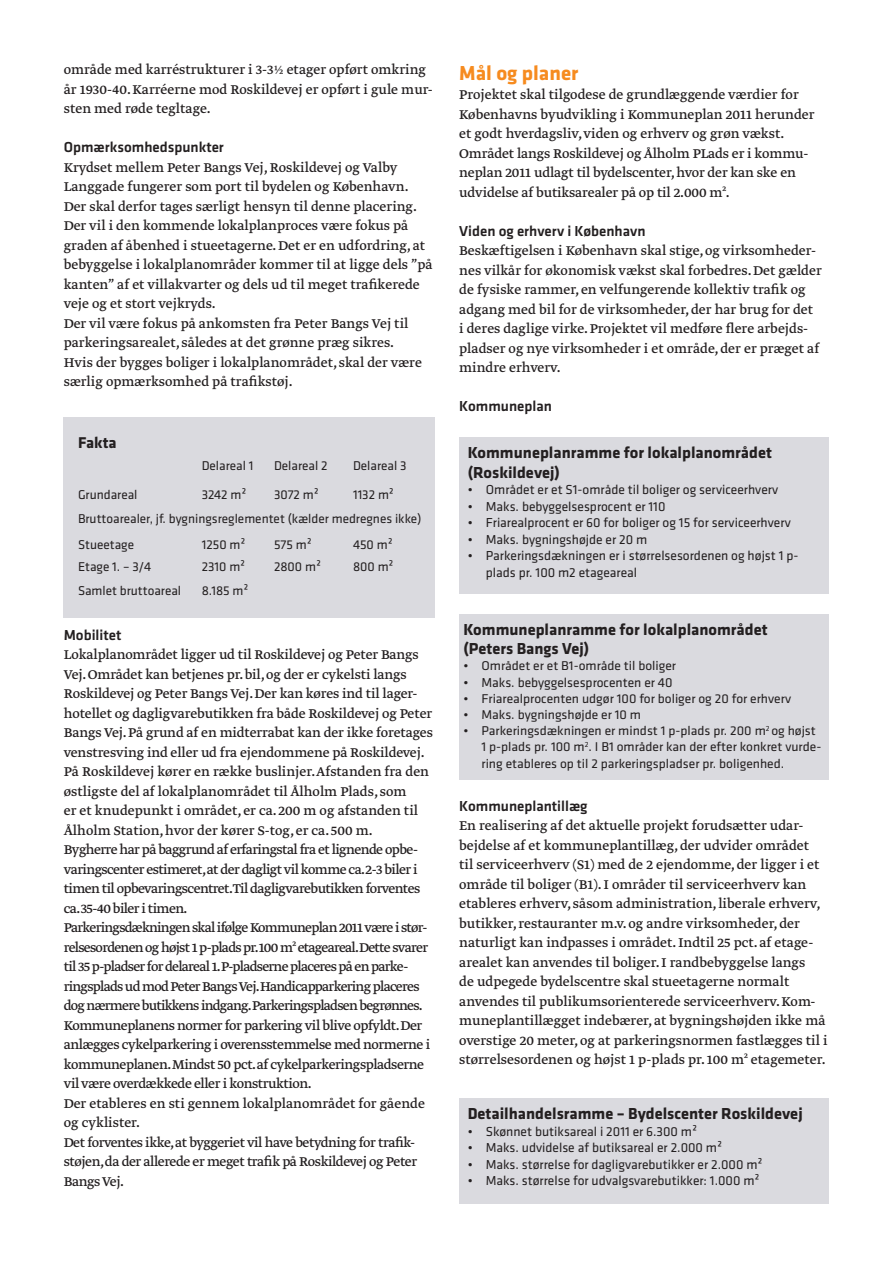
<style>
.page{position:relative;width:893px;height:1263px;background:#fff}
.page>*{position:absolute;margin:0;border:0;box-sizing:border-box;transform-origin:0 0}
.Brødtekst{font:700 21px "Klavika";color:#f68b1f}
.Faktaboks_Overskrift{font:700 16.5px "Klavika";color:#231f20}
.Faktaboks_Overskrift-2{font:700 16.2px "Klavika";color:#231f20}
.Brødtekst-2{font:15px/19.5px "Greta Text";color:#231f20}
.Brødtekst-3{font:15px/19.5px "Greta Text";letter-spacing:-.03em;color:#231f20}
.Brødtekst-4{font:15px/19.5px "Greta Text";letter-spacing:-.05em;color:#231f20}
.Brødtekst-5{font:15px/19.5px "Greta Text";letter-spacing:-.04em;color:#231f20}
.Underafsnit_Sort{font:500 15px "Klavika";color:#231f20}
.Brødtekst-6{font:500 15px "Klavika";color:#231f20}
.Faktaboks_Brødtekst{font:13.5px/16.5px "Klavika";color:#231f20}
.Faktaboks_Brødtekst-2{font:13.2px/16.2px "Klavika";color:#231f20}
</style>
<div class="page">
<div style="left:459px;top:437px;width:370px;height:157px;background:#dadadf"></div>
<div style="left:459px;top:614px;width:370px;height:166px;background:#dadadf"></div>
<div style="left:459px;top:1098px;width:370px;height:105px;background:#dadadf"></div>
<div style="left:64px;top:418px;width:371px;height:200px;background:#dadadf"></div>
<p class="Brødtekst-2" style="left:64px;top:61px;width:371px">område med karréstrukturer i 3-3½ etager opført omkring år 1930-40. Karréerne mod Roskildevej er opført i gule mur&shy;sten med røde tegltage.</p>
<p class="Brødtekst-6" style="left:64px;top:137px;width:162px">Opmærksomhedspunkter</p>
<p class="Brødtekst-2" style="left:64px;top:158px;width:370px">Krydset mellem Peter Bangs Vej, Roskildevej og Valby Langgade fungerer som port til bydelen og København.<br>Der skal derfor tages særligt hensyn til denne placering.<br>Der vil i den kommende lokalplanproces være fokus på graden af åbenhed i stueetagerne. Det er en udfordring, at bebyggelse i lokalplanområder kommer til at ligge dels ”på kanten” af et villakvarter og dels ud til meget trafikerede veje og et stort vejkryds.</p>
<p class="Brødtekst-2" style="left:64px;top:314px;width:346px">Der vil være fokus på ankomsten fra Peter Bangs Vej til parkeringsarealet, således at det grønne præg sikres.</p>
<p class="Brødtekst-2" style="left:64px;top:353px;width:360px">Hvis der bygges boliger i lokalplanområdet, skal der være særlig opmærksomhed på trafikstøj.</p>
<p class="Faktaboks_Overskrift-2" style="left:78px;top:431px;width:40px">Fakta</p>
<p class="Faktaboks_Brødtekst-2" style="left:202px;top:457px;width:53px">Delareal 1</p>
<p class="Faktaboks_Brødtekst-2" style="left:274px;top:457px;width:55px">Delareal 2</p>
<p class="Faktaboks_Brødtekst-2" style="left:353px;top:457px;width:55px">Delareal 3</p>
<p class="Faktaboks_Brødtekst-2" style="left:78px;top:486px;width:61px">Grundareal</p>
<p class="Faktaboks_Brødtekst-2" style="left:202px;top:486px;width:46px">3242 m²</p>
<p class="Faktaboks_Brødtekst-2" style="left:274px;top:486px;width:46px">3072 m²</p>
<p class="Faktaboks_Brødtekst-2" style="left:353px;top:486px;width:43px">1132 m²</p>
<p class="Faktaboks_Brødtekst-2" style="left:78px;top:510px;width:345px">Bruttoarealer, jf. bygningsreglementet (kælder medregnes ikke)</p>
<p class="Faktaboks_Brødtekst-2" style="left:78px;top:536px;width:58px">Stueetage</p>
<p class="Faktaboks_Brødtekst-2" style="left:202px;top:536px;width:45px">1250 m²</p>
<p class="Faktaboks_Brødtekst-2" style="left:274px;top:536px;width:39px">575 m²</p>
<p class="Faktaboks_Brødtekst-2" style="left:353px;top:536px;width:41px">450 m²</p>
<p class="Faktaboks_Brødtekst-2" style="left:78px;top:558px;width:75px">Etage 1. – 3/4</p>
<p class="Faktaboks_Brødtekst-2" style="left:202px;top:558px;width:45px">2310 m²</p>
<p class="Faktaboks_Brødtekst-2" style="left:274px;top:558px;width:49px">2800 m²</p>
<p class="Faktaboks_Brødtekst-2" style="left:353px;top:558px;width:42px">800 m²</p>
<p class="Faktaboks_Brødtekst-2" style="left:78px;top:582px;width:105px">Samlet bruttoareal</p>
<p class="Faktaboks_Brødtekst-2" style="left:202px;top:582px;width:49px">8.185 m²</p>
<p class="Underafsnit_Sort" style="left:64px;top:624px;width:59px">Mobilitet</p>
<p class="Brødtekst-2" style="left:64px;top:646px;width:371px">Lokalplanområdet ligger ud til Roskildevej og Peter Bangs Vej. Området kan betjenes pr. bil, og der er cykelsti langs Roskildevej og Peter Bangs Vej. Der kan køres ind til lager&shy;hotellet og dagligvarebutikken fra både Roskildevej og Peter Bangs Vej. På grund af en midterrabat kan der ikke foretages venstresving ind eller ud fra ejendommene på Roskildevej.</p>
<p class="Brødtekst-2" style="left:64px;top:763px;width:367px">På Roskildevej kører en række buslinjer. Afstanden fra den østligste del af lokalplanområdet til Ålholm Plads, som<br>er et knudepunkt i området, er ca. 200 m og afstanden til Ålholm Station, hvor der kører S-tog, er ca. 500 m.</p>
<p class="Brødtekst-5" style="left:64px;top:841px;width:358px">Bygherre har på baggrund af erfaringstal fra et lignende opbe&shy;varingscenter estimeret,at der dagligt vil komme ca.2-3 biler i timen til opbevaringscentret.Til dagligvarebutikken forventes ca.35-40 biler i timen.</p>
<p class="Brødtekst-4" style="left:64px;top:919px;width:366px">Parkeringsdækningen skal ifølge Kommuneplan 2011 være i stør&shy;relsesordenen og højst 1 p-plads pr.100 m² etageareal.Dette svarer til 35 p-pladser for delareal 1.P-pladserne placeres på en parke&shy;ringsplads ud mod Peter Bangs Vej.Handicapparkering placeres dog nærmere butikkens indgang.Parkeringspladsen begrønnes.</p>
<p class="Brødtekst-3" style="left:64px;top:1016px;width:368px">Kommuneplanens normer for parkering vil blive opfyldt.Der anlægges cykelparkering i overensstemmelse med normerne i kommuneplanen.Mindst 50 pct.af cykelparkeringspladserne vil være overdækkede eller i konstruktion.</p>
<p class="Brødtekst-2" style="left:64px;top:1094px;width:363px">Der etableres en sti gennem lokalplanområdet for gående og cyklister.</p>
<p class="Brødtekst-3" style="left:64px;top:1133px;width:355px">Det forventes ikke,at byggeriet vil have betydning for trafik&shy;støjen,da der allerede er meget trafik på Roskildevej og Peter<br>Bangs Vej.</p>
<p class="Brødtekst" style="left:459px;top:57px;width:121px">Mål og planer</p>
<p class="Brødtekst-2" style="left:459px;top:86px;width:357px">Projektet skal tilgodese de grundlæggende værdier for<br>Københavns byudvikling i Kommuneplan 2011 herunder et godt hverdagsliv, viden og erhverv og grøn vækst.</p>
<p class="Brødtekst-2" style="left:459px;top:144px;width:351px">Området langs Roskildevej og Ålholm PLads er i kommu&shy;neplan 2011 udlagt til bydelscenter, hvor der kan ske en udvidelse af butiksarealer på op til 2.000 m².</p>
<p class="Underafsnit_Sort" style="left:459px;top:220px;width:188px">Viden og erhverv i København</p>
<p class="Brødtekst-2" style="left:459px;top:242px;width:364px">Beskæftigelsen i København skal stige, og virksomheder&shy;nes vilkår for økonomisk vækst skal forbedres. Det gælder de fysiske rammer, en velfungerende kollektiv trafik og adgang med bil for de virksomheder, der har brug for det<br>i deres daglige virke. Projektet vil medføre flere arbejds&shy;pladser og nye virksomheder i et område, der er præget af mindre erhverv.</p>
<p class="Underafsnit_Sort" style="left:459px;top:396px;width:94px">Kommuneplan</p>
<p class="Faktaboks_Overskrift" style="left:468px;top:441px;width:306px">Kommuneplanramme for lokalplanområdet</p>
<p class="Faktaboks_Overskrift" style="left:468px;top:460px;width:94px">(Roskildevej)</p>
<p class="Faktaboks_Brødtekst" style="left:468px;top:481px;width:312px">• Området er et S1-område til boliger og serviceerhverv</p>
<p class="Faktaboks_Brødtekst" style="left:468px;top:497px;width:199px">• Maks. bebyggelsesprocent er 110</p>
<p class="Faktaboks_Brødtekst" style="left:468px;top:514px;width:325px">• Friarealprocent er 60 for boliger og 15 for serviceerhverv</p>
<p class="Faktaboks_Brødtekst" style="left:468px;top:530px;width:181px">• Maks. bygningshøjde er 20 m</p>
<p class="Faktaboks_Brødtekst" style="left:486px;top:547px;width:314px;text-indent:-18px">• Parkeringsdækningen er i størrelsesordenen og højst 1 p&shy;plads pr. 100 m2 etageareal</p>
<p class="Faktaboks_Overskrift" style="left:463px;top:617px;width:306px">Kommuneplanramme for lokalplanområdet</p>
<p class="Faktaboks_Overskrift" style="left:463px;top:637px;width:127px">(Peters Bangs Vej)</p>
<p class="Faktaboks_Brødtekst-2" style="left:463px;top:657px;width:214px">• Området er et B1-område til boliger</p>
<p class="Faktaboks_Brødtekst" style="left:463px;top:674px;width:211px">• Maks. bebyggelsesprocenten er 40</p>
<p class="Faktaboks_Brødtekst-2" style="left:463px;top:690px;width:329px">• Friarealprocenten udgør 100 for boliger og 20 for erhverv</p>
<p class="Faktaboks_Brødtekst-2" style="left:463px;top:706px;width:179px">• Maks. bygningshøjde er 10 m</p>
<p class="Faktaboks_Brødtekst-2" style="left:481px;top:722px;width:341px;text-indent:-18px">• Parkeringsdækningen er mindst 1 p-plads pr. 200 m<sup>2</sup> og højst<br>1 p-plads pr. 100 m<sup>2</sup>. I B1 områder kan der efter konkret vurde&shy;ring etableres op til 2 parkeringspladser pr. boligenhed.</p>
<p class="Underafsnit_Sort" style="left:459px;top:796px;width:130px">Kommuneplantillæg</p>
<p class="Brødtekst-2" style="left:459px;top:817px;width:370px">En realisering af det aktuelle projekt forudsætter udar&shy;bejdelse af et kommuneplantillæg, der udvider området<br>til serviceerhverv (S1) med de 2 ejendomme, der ligger i et område til boliger (B1). I områder til serviceerhverv kan etableres erhverv, såsom administration, liberale erhverv, butikker, restauranter m.v. og andre virksomheder, der naturligt kan indpasses i området. Indtil 25 pct. af etage&shy;arealet kan anvendes til boliger. I randbebyggelse langs<br>de udpegede bydelscentre skal stueetagerne normalt anvendes til publikumsorienterede serviceerhverv. Kom&shy;muneplantillægget indebærer, at bygningshøjden ikke må overstige 20 meter, og at parkeringsnormen fastlægges til i størrelsesordenen og højst 1 p-plads pr. 100 m² etagemeter.</p>
<p class="Faktaboks_Overskrift" style="left:468px;top:1102px;width:336px">Detailhandelsramme – Bydelscenter Roskildevej</p>
<p class="Faktaboks_Brødtekst" style="left:468px;top:1122px;width:231px">• Skønnet butiksareal i 2011 er 6.300 m²</p>
<p class="Faktaboks_Brødtekst" style="left:468px;top:1139px;width:256px">• Maks. udvidelse af butiksareal er 2.000 m²</p>
<p class="Faktaboks_Brødtekst" style="left:468px;top:1155px;width:297px">• Maks. størrelse for dagligvarebutikker er 2.000 m²</p>
<p class="Faktaboks_Brødtekst" style="left:468px;top:1172px;width:294px">• Maks. størrelse for udvalgsvarebutikker: 1.000 m²</p>
</div>
